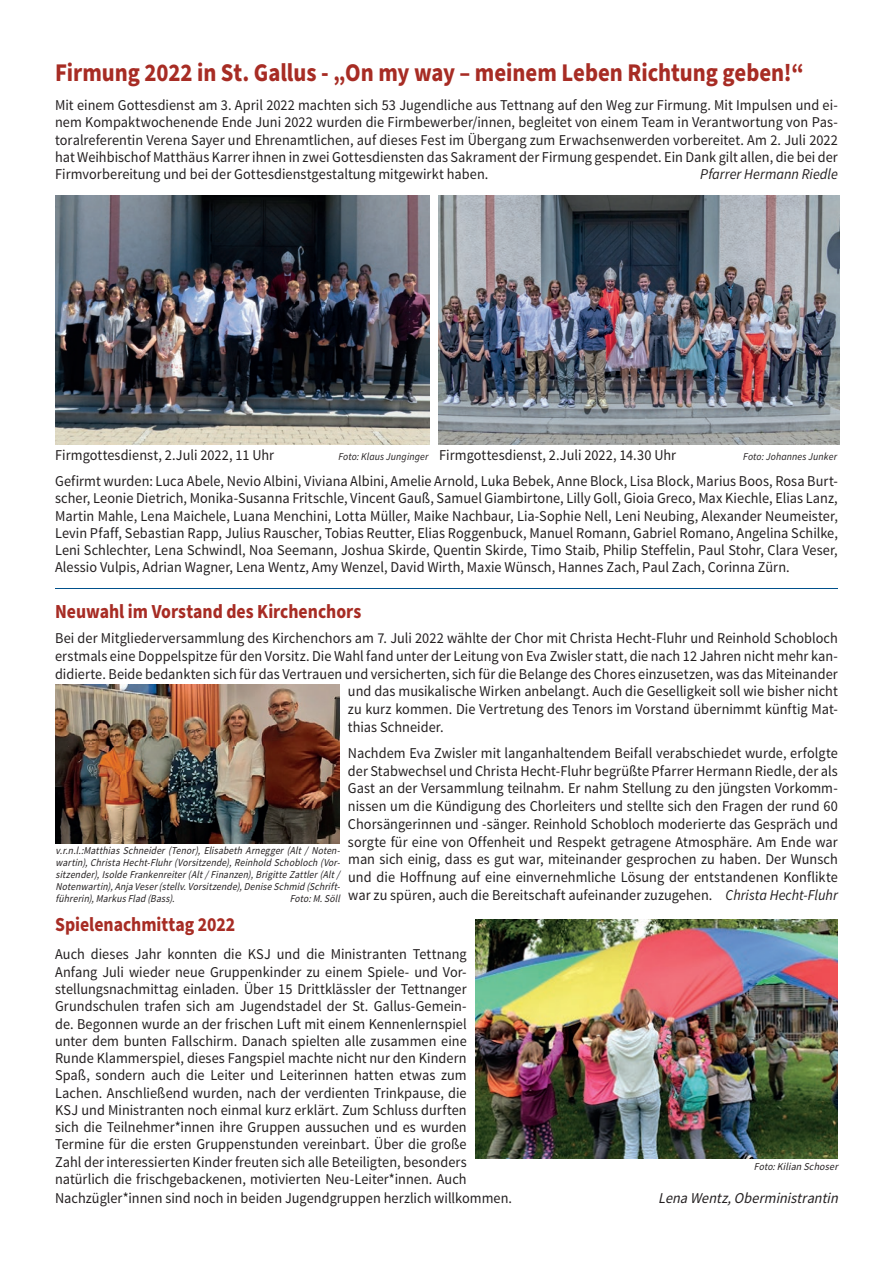
<style>
.page{position:relative;width:893px;height:1263px;background:#fff}
.page>*{position:absolute;margin:0;border:0;box-sizing:border-box;transform-origin:0 0}
.t1{font:700 25.5px "Source Sans Pro";letter-spacing:-.005em;color:#a72c24;scale:.89 1}
.t2{font:700 19.95px "Source Sans Pro";color:#a72c24;scale:.89 1}
.t3{font:15px/17.2px "Source Sans Pro";color:#231f20;text-align:justify;scale:.95 1}
.t4{font:italic 15px "Source Sans Pro";color:#231f20;scale:.95 1}
.t5{font:italic 15px "Source Sans Pro";color:#231f20;scale:.95 1}
.t6{font:italic 10.5px/12px "Source Sans Pro";color:#231f20;text-align:justify;scale:.91 1}
.t7{font:italic 10.5px "Source Sans Pro";letter-spacing:.01em;color:#231f20;scale:.95 1}
.s1{font-style:italic;font-size:10.5px}
.s2{font-style:italic}
</style>
<div class="page">
<img style="left:475px;top:920px;width:363px;height:239px">
<img style="left:55px;top:196px;width:374px;height:248px">
<img style="left:439px;top:196px;width:401px;height:248px">
<img style="left:55px;top:684px;width:284px;height:159px">
<hr style="left:55px;top:589px;width:783px;height:1px;background:#00508b">
<h1 class="t1" style="left:55px;top:56px;width:843px">Firmung 2022 in St. Gallus - „On my way – meinem Leben Richtung geben!“</h1>
<p class="t3" style="left:55px;top:97px;width:825px">Mit einem Gottesdienst am 3. April 2022 machten sich 53 Jugendliche aus Tettnang auf den Weg zur Firmung. Mit Impulsen und ei&shy;nem Kompaktwochenende Ende Juni 2022 wurden die Firmbewerber/innen, begleitet von einem Team in Verantwortung von Pas&shy;toralreferentin Verena Sayer und Ehrenamtlichen, auf dieses Fest im Übergang zum Erwachsenwerden vorbereitet. Am 2. Juli 2022 hat Weihbischof Matthäus Karrer ihnen in zwei Gottesdiensten das Sakrament der Firmung gespendet. Ein Dank gilt allen, die bei der Firmvorbereitung und bei der Gottesdienstgestaltung mitgewirkt haben.</p>
<p class="t5" style="left:700px;top:165px;width:146px">Pfarrer Hermann Riedle</p>
<p class="t3" style="left:55px;top:447px;width:232px">Firmgottesdienst, 2.Juli 2022, 11 Uhr</p>
<p class="t3" style="left:338px;top:447px;width:357px"><span class="s1">Foto: Klaus Junginger</span> Firmgottesdienst, 2.Juli 2022, 14.30 Uhr</p>
<p class="t7" style="left:743px;top:450px;width:100px">Foto: Johannes Junker</p>
<p class="t3" style="left:55px;top:473px;width:825px">Gefirmt wurden: Luca Abele, Nevio Albini, Viviana Albini, Amelie Arnold, Luka Bebek, Anne Block, Lisa Block, Marius Boos, Rosa Burt&shy;scher, Leonie Dietrich, Monika-Susanna Fritschle, Vincent Gauß, Samuel Giambirtone, Lilly Goll, Gioia Greco, Max Kiechle, Elias Lanz, Martin Mahle, Lena Maichele, Luana Menchini, Lotta Müller, Maike Nachbaur, Lia-Sophie Nell, Leni Neubing, Alexander Neumeister, Levin Pfaff, Sebastian Rapp, Julius Rauscher, Tobias Reutter, Elias Roggenbuck, Manuel Romann, Gabriel Romano, Angelina Schilke, Leni Schlechter, Lena Schwindl, Noa Seemann, Joshua Skirde, Quentin Skirde, Timo Staib, Philip Steffelin, Paul Stohr, Clara Veser, Alessio Vulpis, Adrian Wagner, Lena Wentz, Amy Wenzel, David Wirth, Maxie Wünsch, Hannes Zach, Paul Zach, Corinna Zürn.</p>
<h2 class="t2" style="left:55px;top:598px;width:345px">Neuwahl im Vorstand des Kirchenchors</h2>
<p class="t3" style="left:55px;top:630px;width:825px">Bei der Mitgliederversammlung des Kirchenchors am 7. Juli 2022 wählte der Chor mit Christa Hecht-Fluhr und Reinhold Schobloch</p>
<p class="t3" style="left:55px;top:648px;width:825px">erstmals eine Doppelspitze für den Vorsitz. Die Wahl fand unter der Leitung von Eva Zwisler statt, die nach 12 Jahren nicht mehr kan-</p>
<p class="t3" style="left:55px;top:665px;width:825px">didierte. Beide bedankten sich für das Vertrauen und versicherten, sich für die Belange des Chores einzusetzen, was das Miteinander</p>
<p class="t3" style="left:348px;top:683px;width:517px">und das musikalische Wirken anbelangt. Auch die Geselligkeit soll wie bisher nicht</p>
<p class="t3" style="left:348px;top:701px;width:517px">zu kurz kommen. Die Vertretung des Tenors im Vorstand übernimmt künftig Mat-</p>
<p class="t3" style="left:348px;top:718px;width:102px">thias Schneider.</p>
<p class="t3" style="left:348px;top:744px;width:517px;line-height:17.7px">Nachdem Eva Zwisler mit langanhaltendem Beifall verabschiedet wurde, erfolgte der Stabwechsel und Christa Hecht-Fluhr begrüßte Pfarrer Hermann Riedle, der als Gast an der Versammlung teilnahm. Er nahm Stellung zu den jüngsten Vorkomm&shy;nissen um die Kündigung des Chorleiters und stellte sich den Fragen der rund 60<br>Chorsängerinnen und -sänger. Reinhold Schobloch moderierte das Gespräch und sorgte für eine von Offenheit und Respekt getragene Atmosphäre. Am Ende war man sich einig, dass es gut war, miteinander gesprochen zu haben. Der Wunsch und die Hoffnung auf eine einvernehmliche Lösung der entstandenen Konflikte war zu spüren, auch die Bereitschaft aufeinander zuzugehen. <span class="s2">Christa Hecht-Fluhr</span></p>
<p class="t6" style="left:56px;top:844px;width:317px">v.r.n.l.:Matthias Schneider (Tenor), Elisabeth Arnegger (Alt / Noten&shy;wartin),ChristaHecht-Fluhr(Vorsitzende),Reinhold Schobloch(Vor&shy;sitzender),IsoldeFrankenreiter(Alt/Finanzen),BrigitteZattler(Alt/ Notenwartin),AnjaVeser(stellv.Vorsitzende),DeniseSchmid (Schrift&shy;führerin),MarkusFlad (Bass).</p>
<p class="t6" style="left:290px;top:892px;width:60px">Foto:M.Söll</p>
<h2 class="t2" style="left:55px;top:910px;width:204px">Spielenachmittag 2022</h2>
<p class="t3" style="left:55px;top:946px;width:435px">Auch dieses Jahr konnten die KSJ und die Ministranten Tettnang Anfang Juli wieder neue Gruppenkinder zu einem Spiele- und Vor&shy;stellungsnachmittag einladen. Über 15 Drittklässler der Tettnanger Grundschulen trafen sich am Jugendstadel der St. Gallus-Gemein&shy;de. Begonnen wurde an der frischen Luft mit einem Kennenlernspiel unter dem bunten Fallschirm. Danach spielten alle zusammen eine Runde Klammerspiel, dieses Fangspiel machte nicht nur den Kindern Spaß, sondern auch die Leiter und Leiterinnen hatten etwas zum Lachen. Anschließend wurden, nach der verdienten Trinkpause, die KSJ und Ministranten noch einmal kurz erklärt. Zum Schluss durften sich die Teilnehmer*innen ihre Gruppen aussuchen und es wurden Termine für die ersten Gruppenstunden vereinbart. Über die große Zahl der interessierten Kinder freuten sich alle Beteiligten, besonders natürlich die frischgebackenen, motivierten Neu-Leiter*innen. Auch</p>
<p class="t3" style="left:55px;top:1190px;width:483px">Nachzügler*innen sind noch in beiden Jugendgruppen herzlich willkommen.</p>
<p class="t4" style="left:658px;top:1189px;width:195px">LenaWentz,Oberministrantin</p>
<p class="t6" style="left:754px;top:1161px;width:97px">Foto:Kilian Schoser</p>
</div>
